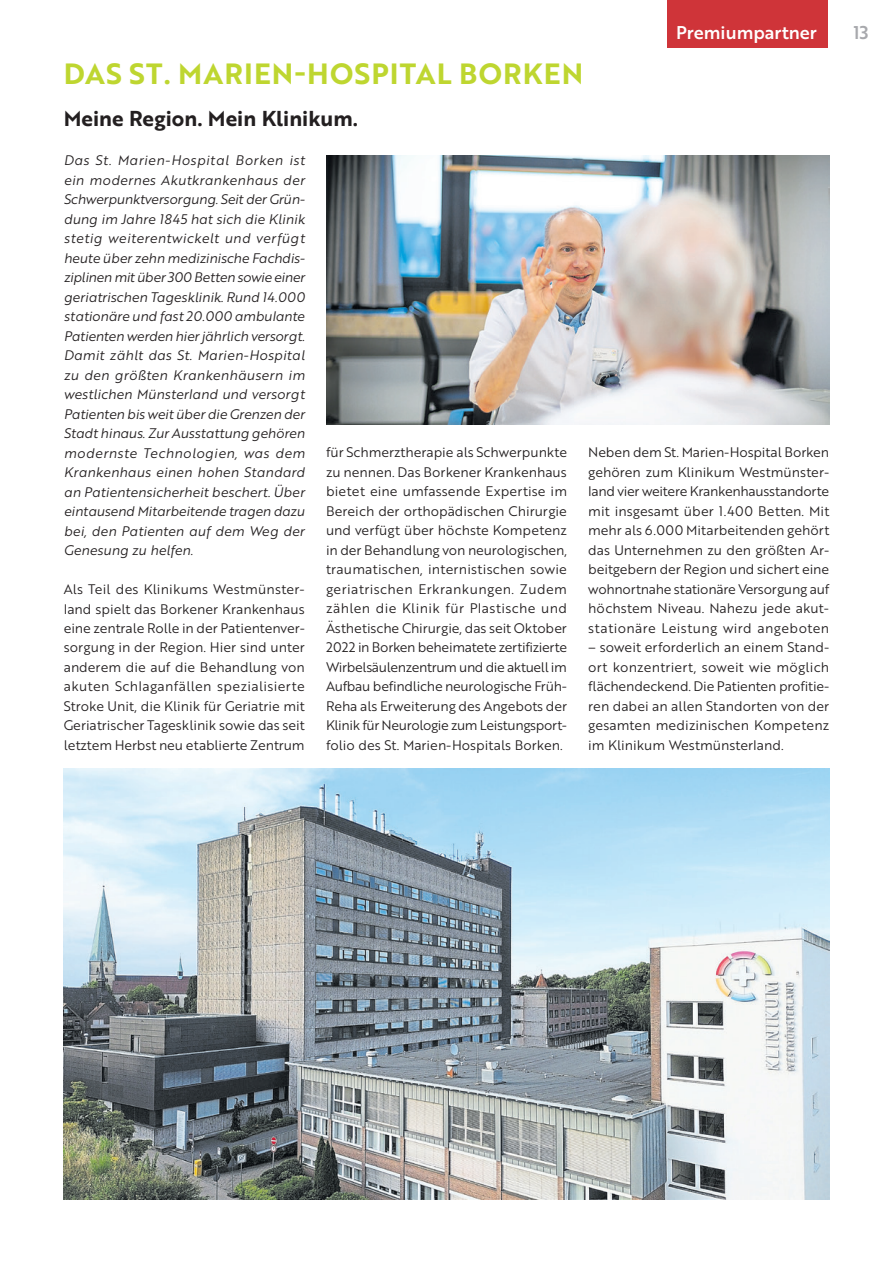
<style>
.page{position:relative;width:893px;height:1263px;background:#fff}
.page>*{position:absolute;margin:0;border:0;box-sizing:border-box;transform-origin:0 0}
.t1{font:28.5px "Brother 1816 Bold";letter-spacing:.04em;color:#bed630}
.t2{font:21px "Brother 1816 Bold";color:#231f20}
.t3{font:18px "Brother 1816 Medium";color:#fff}
.t4{font:18px "Brother 1816 Medium";color:#a8a9ad}
.t5{font:13.5px/19.5px "Brother 1816 Book";color:#231f20;text-align:justify}
.t6{font:13.5px/19.5px "Brother 1816 Book Italic";color:#231f20;text-align:justify}
</style>
<div class="page">
<div style="left:668px;top:0;width:160px;height:48px;background:#cf3439"></div>
<img style="left:64px;top:769px;width:765px;height:430px">
<img style="left:326px;top:155px;width:503px;height:269px">
<h1 class="t1" style="left:64px;top:52px;width:521px">DAS ST. MARIEN-HOSPITAL BORKEN</h1>
<h2 class="t2" style="left:64px;top:103px;width:296px">Meine Region. Mein Klinikum.</h2>
<h3 class="t3" style="left:676px;top:19px;width:142px">Premiumpartner</h3>
<h3 class="t4" style="left:853px;top:19px;width:17px">13</h3>
<p class="t6" style="left:64px;top:150px;width:243px">Das St. Marien-Hospital Borken ist ein modernes Akutkrankenhaus der Schwerpunktversorgung. Seit der Grün&shy;dung im Jahre 1845 hat sich die Klinik stetig weiterentwickelt und verfügt heute über zehn medizinische Fachdis&shy;ziplinen mit über 300 Betten sowie einer geriatrischen Tagesklinik. Rund 14.000 stationäre und fast 20.000 ambulante Patienten werden hier jährlich versorgt.<br>Damit zählt das St. Marien-Hospital zu den größten Krankenhäusern im westlichen Münsterland und versorgt Patienten bis weit über die Grenzen der Stadt hinaus. Zur Ausstattung gehören modernste Technologien, was dem Krankenhaus einen hohen Standard an Patientensicherheit beschert. Über eintausend Mitarbeitende tragen dazu bei, den Patienten auf dem Weg der Genesung zu helfen.</p>
<p class="t5" style="left:64px;top:579px;width:243px">Als Teil des Klinikums Westmünster&shy;land spielt das Borkener Krankenhaus eine zentrale Rolle in der Patientenver&shy;sorgung in der Region. Hier sind unter anderem die auf die Behandlung von akuten Schlaganfällen spezialisierte Stroke Unit, die Klinik für Geriatrie mit Geriatrischer Tagesklinik sowie das seit letztem Herbst neu etablierte Zentrum</p>
<p class="t5" style="left:326px;top:442px;width:243px">für Schmerztherapie als Schwerpunkte zu nennen. Das Borkener Krankenhaus bietet eine umfassende Expertise im Bereich der orthopädischen Chirurgie und verfügt über höchste Kompetenz in der Behandlung von neurologischen, traumatischen, internistischen sowie geriatrischen Erkrankungen. Zudem zählen die Klinik für Plastische und Ästhetische Chirurgie, das seit Oktober 2022 in Borken beheimatete zertifizierte Wirbelsäulenzentrum und die aktuell im Aufbau befindliche neurologische Früh-Reha als Erweiterung des Angebots der Klinik für Neurologie zum Leistungsport&shy;folio des St. Marien-Hospitals Borken.</p>
<p class="t5" style="left:588px;top:442px;width:243px">Neben dem St. Marien-Hospital Borken gehören zum Klinikum Westmünster&shy;land vier weitere Krankenhausstandorte mit insgesamt über 1.400 Betten. Mit mehr als 6.000 Mitarbeitenden gehört das Unternehmen zu den größten Ar&shy;beitgebern der Region und sichert eine wohnortnahe stationäre Versorgung auf höchstem Niveau. Nahezu jede akut&shy;stationäre Leistung wird angeboten</p>
<p class="t5" style="left:588px;top:637px;width:242px">– soweit erforderlich an einem Stand&shy;ort konzentriert, soweit wie möglich flächendeckend. Die Patienten profitie&shy;ren dabei an allen Standorten von der gesamten medizinischen Kompetenz im Klinikum Westmünsterland.</p>
</div>
